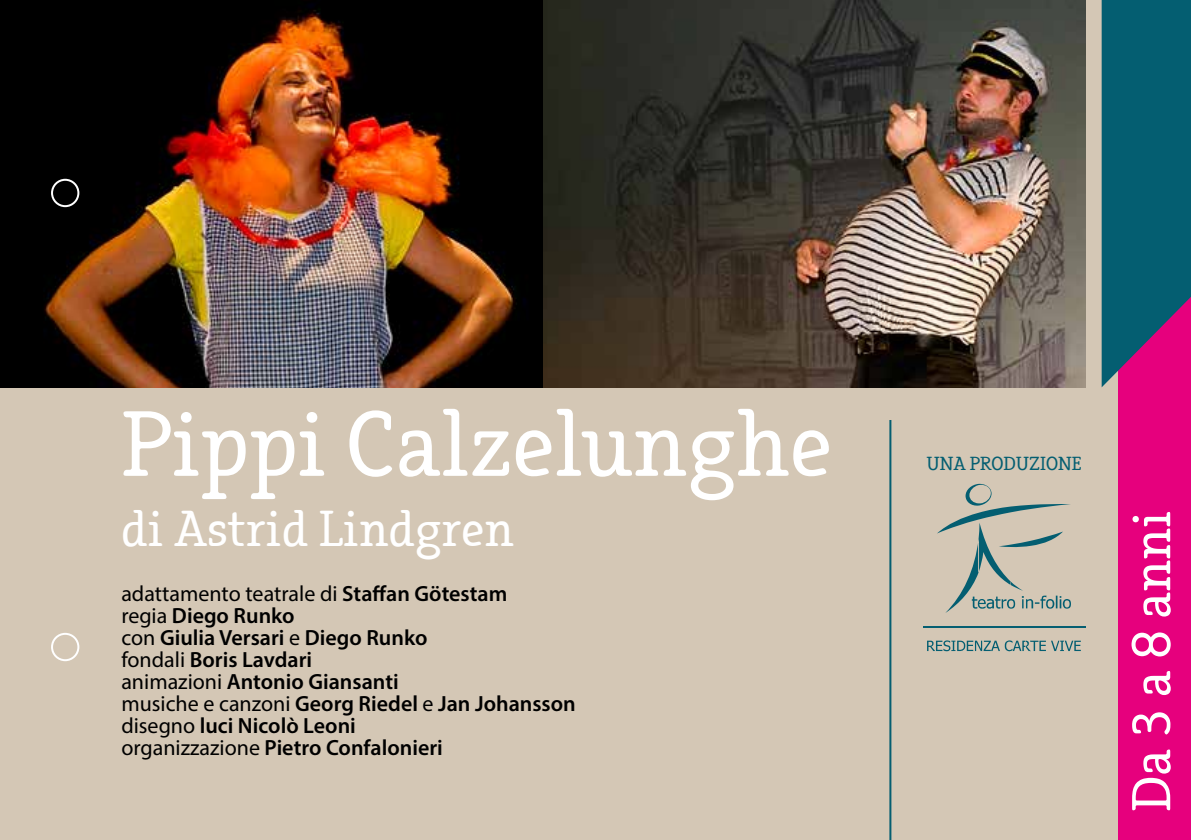
<style>
.page{position:relative;width:1191px;height:840px;background:#fff}
.page>*{position:absolute;margin:0;border:0;box-sizing:border-box;transform-origin:0 0}
.t1{font:88px "Efja";color:#fff}
.t2{font:52px "Efja";color:#fff}
.t3{font:48px "Efja";color:#fff}
.t4{font:600 22px/22px "Myriad Pro";color:#000}
.t5{font:18px "Efja";color:#045e71}
.s1{font-weight:400}
</style>
<div class="page">
<div style="left:0;top:0;width:1191px;height:839px;background:#d4c7b5"></div>
<div style="left:1119px;top:0;width:72px;height:839px;background:#e6007d"></div>
<svg style="left:1101px;top:0;width:90px;height:387px;background:#205573"></svg>
<svg style="left:937px;top:483px;width:134px;height:129px"></svg>
<svg style="left:927px;top:640px;width:153px;height:11px"></svg>
<hr style="left:922px;top:625px;width:163px;height:2px;background:#045e71">
<hr style="left:889px;top:420px;width:2px;height:419px;background:#045e71">
<img style="left:543px;top:0;width:542px;height:387px">
<img style="left:0;top:0;width:543px;height:387px">
<div style="left:51px;top:179px;width:28px;height:28px;border:2px solid #fff;border-radius:50%"></div>
<div style="left:51px;top:632px;width:28px;height:28px;border:2px solid #fff;border-radius:50%"></div>
<h1 class="t1" style="left:121px;top:391px;width:713px">Pippi Calzelunghe</h1>
<h3 class="t3" style="left:121px;top:500px;width:394px">di Astrid Lindgren</h3>
<p class="t4" style="left:121px;top:581px;width:456px"><span class="s1">adattamento teatrale di</span> Staffan Götestam<br><span class="s1">regia</span> Diego Runko<br><span class="s1">con</span> Giulia Versari <span class="s1">e</span> Diego Runko<br><span class="s1">fondali</span> Boris Lavdari<br><span class="s1">animazioni</span> Antonio Giansanti<br><span class="s1">musiche e canzoni</span> Georg Riedel <span class="s1">e</span> Jan Johansson <span class="s1">disegno</span> luci Nicolò Leoni<br><span class="s1">organizzazione</span> Pietro Confalonieri</p>
<p class="t5" style="left:926px;top:452px;width:157px">UNA PRODUZIONE</p>
<h2 class="t2" style="left:1120px;top:811px;width:303px;rotate:-90deg">Da 3 a 8 anni</h2>
</div>
